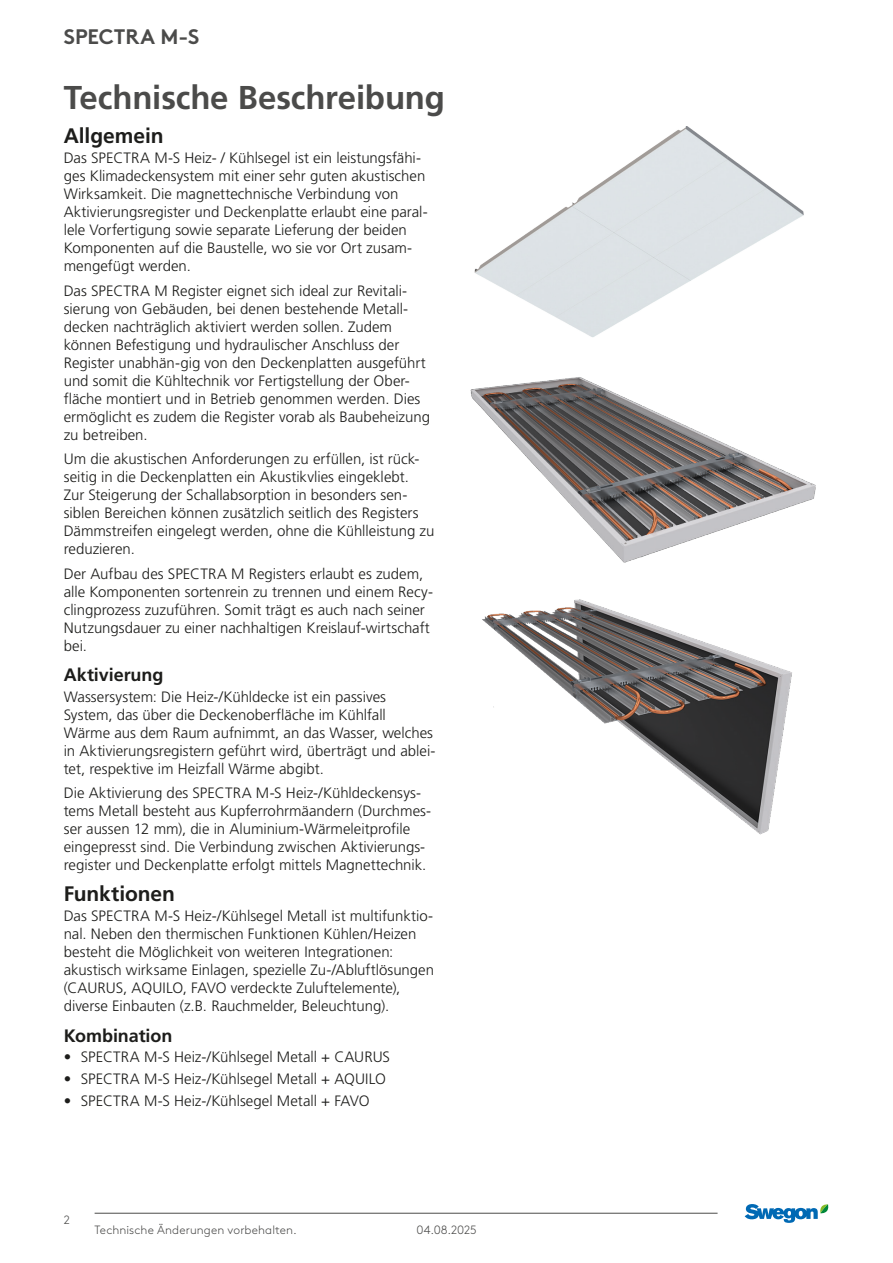
<style>
.page{position:relative;width:893px;height:1263px;background:#fff}
.page>*{position:absolute;margin:0;border:0;box-sizing:border-box;transform-origin:0 0}
.t1{font:700 33px "Frutiger LT Pro";letter-spacing:-.005em;color:#4b4b4a}
.t2{font:700 21px "Frutiger LT Pro";color:#1d1d1b}
.t3{font:700 21px "Swegon Brown";color:#4b4b4a}
.t4{font:700 18px "Frutiger LT Pro";color:#1d1d1b}
.t5{font:300 15px/18px "Frutiger LT Pro";color:#1d1d1b}
.t6{font:300 12px "Swegon Brown";letter-spacing:.01em;color:#4b4b4a}
</style>
<div class="page">
<hr style="left:95px;top:1213px;width:623px;height:1px;background:#4b4b4a">
<svg style="left:745px;top:1204px;width:84px;height:19px"></svg>
<img style="left:474px;top:126px;width:330px;height:211px">
<img style="left:470px;top:377px;width:346px;height:186px">
<img style="left:482px;top:599px;width:310px;height:236px">
<h2 class="t3" style="left:64px;top:20px;width:137px">SPECTRA M-S</h2>
<h1 class="t1" style="left:64px;top:77px;width:383px">Technische Beschreibung</h1>
<h2 class="t2" style="left:64px;top:124px;width:101px">Allgemein</h2>
<p class="t5" style="left:64px;top:149px;width:365px">Das SPECTRA M-S Heiz- / Kühlsegel ist ein leistungsfähi&shy;ges Klimadeckensystem mit einer sehr guten akustischen Wirksamkeit. Die magnettechnische Verbindung von Aktivierungsregister und Deckenplatte erlaubt eine paral&shy;lele Vorfertigung sowie separate Lieferung der beiden Komponenten auf die Baustelle, wo sie vor Ort zusam&shy;mengefügt werden.</p>
<p class="t5" style="left:64px;top:282px;width:368px">Das SPECTRA M Register eignet sich ideal zur Revitali&shy;sierung von Gebäuden, bei denen bestehende Metall&shy;decken nachträglich aktiviert werden sollen. Zudem können Befestigung und hydraulischer Anschluss der Register unabhän-gig von den Deckenplatten ausgeführt und somit die Kühltechnik vor Fertigstellung der Ober&shy;fläche montiert und in Betrieb genommen werden. Dies ermöglicht es zudem die Register vorab als Baubeheizung zu betreiben.</p>
<p class="t5" style="left:64px;top:450px;width:372px">Um die akustischen Anforderungen zu erfüllen, ist rück&shy;seitig in die Deckenplatten ein Akustikvlies eingeklebt.<br>Zur Steigerung der Schallabsorption in besonders sen&shy;siblen Bereichen können zusätzlich seitlich des Registers Dämmstreifen eingelegt werden, ohne die Kühlleistung zu reduzieren.</p>
<p class="t5" style="left:64px;top:564px;width:371px">Der Aufbau des SPECTRA M Registers erlaubt es zudem, alle Komponenten sortenrein zu trennen und einem Recy&shy;clingprozess zuzuführen. Somit trägt es auch nach seiner Nutzungsdauer zu einer nachhaltigen Kreislauf-wirtschaft bei.</p>
<p class="t4" style="left:64px;top:664px;width:101px">Aktivierung</p>
<p class="t5" style="left:64px;top:687px;width:373px">Wassersystem: Die Heiz-/Kühldecke ist ein passives System, das über die Deckenoberfläche im Kühlfall Wärme aus dem Raum aufnimmt, an das Wasser, welches in Aktivierungsregistern geführt wird, überträgt und ablei&shy;tet, respektive im Heizfall Wärme abgibt.</p>
<p class="t5" style="left:64px;top:784px;width:369px">Die Aktivierung des SPECTRA M-S Heiz-/Kühldeckensys&shy;tems Metall besteht aus Kupferrohrmäandern (Durchmes&shy;ser aussen 12 mm), die in Aluminium-Wärmeleitprofile eingepresst sind. Die Verbindung zwischen Aktivierungs&shy;register und Deckenplatte erfolgt mittels Magnettechnik.</p>
<h2 class="t2" style="left:64px;top:881px;width:113px">Funktionen</h2>
<p class="t5" style="left:64px;top:907px;width:372px">Das SPECTRA M-S Heiz-/Kühlsegel Metall ist multifunktio&shy;nal. Neben den thermischen Funktionen Kühlen/Heizen besteht die Möglichkeit von weiteren Integrationen: akustisch wirksame Einlagen, spezielle Zu-/Abluftlösungen (CAURUS, AQUILO, FAVO verdeckte Zuluftelemente), diverse Einbauten (z.B. Rauchmelder, Beleuchtung).</p>
<p class="t4" style="left:64px;top:1024px;width:110px">Kombination</p>
<p class="t5" style="left:64px;top:1048px;width:328px">• SPECTRA M-S Heiz-/Kühlsegel Metall + CAURUS</p>
<p class="t5" style="left:64px;top:1070px;width:324px">• SPECTRA M-S Heiz-/Kühlsegel Metall + AQUILO</p>
<p class="t5" style="left:64px;top:1092px;width:307px">• SPECTRA M-S Heiz-/Kühlsegel Metall + FAVO</p>
<p class="t6" style="left:64px;top:1211px;width:8px">2</p>
<p class="t6" style="left:95px;top:1221px;width:204px">Technische Änderungen vorbehalten.</p>
<p class="t6" style="left:417px;top:1221px;width:62px">04.08.2025</p>
</div>
